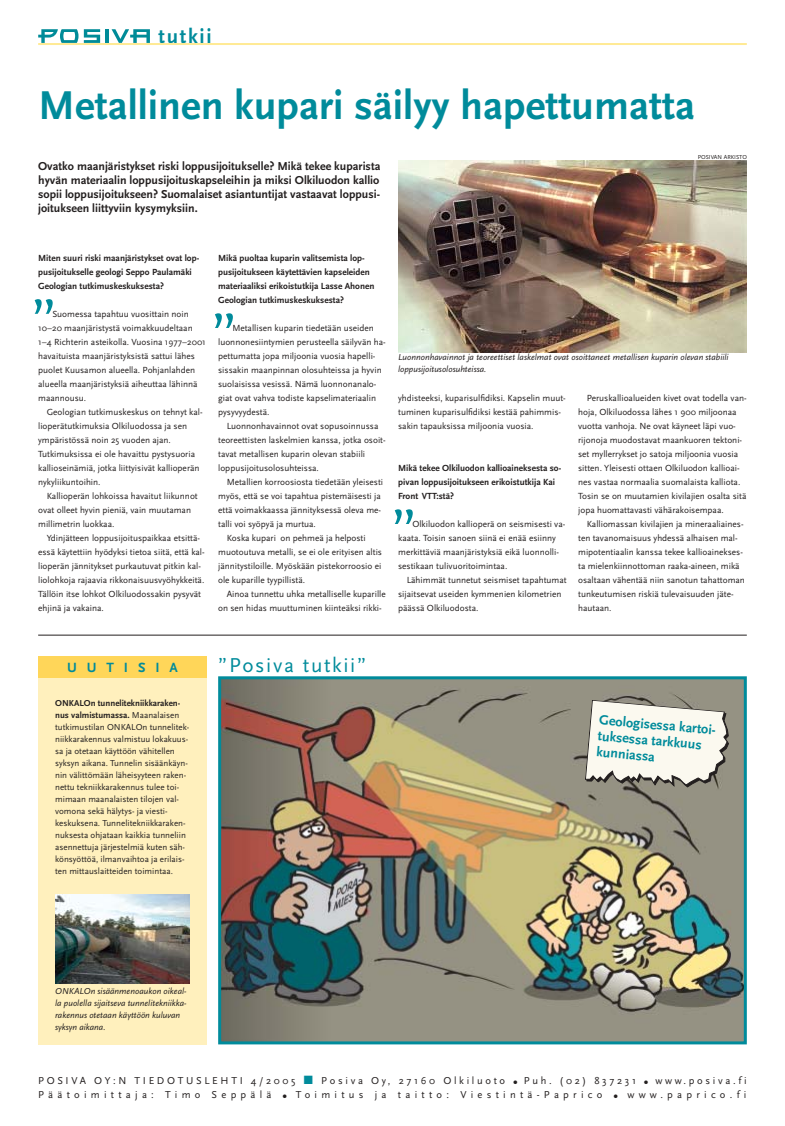
<style>
.page{position:relative;width:785px;height:1126px;background:#fff}
.page>*{position:absolute;margin:0;border:0;box-sizing:border-box;transform-origin:0 0}
.t1{font:60px "Scala Sans";color:#008b9b}
.t2{font:700 42px "Scala Sans";color:#008b9b}
.t3{font:21px "Scala Sans";letter-spacing:.08em;color:#008b9b}
.t4{font:700 21px "Scala Sans";letter-spacing:.08em;color:#008b9b}
.t5{font:700 14px/16px "Scala Sans";letter-spacing:.705em;color:#008b9b}
.t6{font:700 12px/14px "Scala Sans";color:#231f1f;text-align:justify}
.t7{font:10.5px/14px "Scala Sans";letter-spacing:.355em;color:#231f1f}
.t8{font:9.2px/14px "Scala Sans";color:#231f1f}
.t9{font:700 9.2px/14px "Scala Sans";color:#231f1f}
.t10{font:9px/12px "Scala Sans";color:#231f1f}
.t11{font:italic 9px/12px "Scala Sans";color:#231f1f}
.t12{font:6px "Scala Sans";color:#231f1f}
.s1{font-weight:700}
.s2{color:#008b9b}
</style>
<div class="page">
<img style="left:222px;top:680px;width:521px;height:360px">
<div style="left:218px;top:676px;width:529px;height:368px;border:3px solid #008b9b"></div>
<div style="left:38px;top:660px;width:169px;height:384px;background:#fff0bd"></div>
<div style="left:38px;top:656px;width:169px;height:22px;background:#ffd659"></div>
<hr style="left:38px;top:43px;width:709px;height:2px;background:#ffea94">
<hr style="left:38px;top:635px;width:709px;height:1px;background:#231f1f">
<svg style="left:38px;top:29px;width:62px;height:14px"></svg>
<svg style="left:112px;top:29px;width:38px;height:14px"></svg>
<hr style="left:105px;top:29px;width:4px;height:14px;background:#008b98">
<svg style="left:585px;top:700px;width:144px;height:87px"></svg>
<img style="left:398px;top:161px;width:349px;height:191px">
<img style="left:55px;top:894px;width:135px;height:90px">
<h3 class="t4" style="left:159px;top:28px;width:55px">tutkii</h3>
<h2 class="t2" style="left:38px;top:88px;width:658px">Metallinen kupari säilyy hapettumatta</h2>
<p class="t6" style="left:38px;top:160px;width:344px">Ovatko maanjäristykset riski loppusijoitukselle? Mikä tekee kuparista hyvän materiaalin loppusijoituskapseleihin ja miksi Olkiluodon kallio sopii loppusijoitukseen? Suomalaiset asiantuntijat vastaavat loppusi&shy;joitukseen liittyviin kysymyksiin.</p>
<p class="t9" style="left:218px;top:252px;width:158px">Mikä puoltaa kuparin valitsemista lop&shy;pusijoitukseen käytettävien kapseleiden materiaaliksi erikoistutkija Lasse Ahonen Geologian tutkimuskeskuksesta?</p>
<p class="t8" style="left:218px;top:322px;width:169px;text-indent:14px">Metallisen kuparin tiedetään useiden luonnonesiintymien perusteella säilyvän ha&shy;pettumatta jopa miljoonia vuosia hapelli&shy;sissakin maanpinnan olosuhteissa ja hyvin suolaisissa vesissä. Nämä luonnonanalo&shy;giat ovat vahva todiste kapselimateriaalin pysyvyydestä.</p>
<p class="t8" style="left:218px;top:420px;width:169px;text-indent:9px">Luonnonhavainnot ovat sopusoinnussa teoreettisten laskelmien kanssa, jotka osoit&shy;tavat metallisen kuparin olevan stabiili loppusijoitusolosuhteissa.</p>
<p class="t8" style="left:227px;top:476px;width:158px">Metallien korroosiosta tiedetään yleisesti</p>
<p class="t8" style="left:218px;top:490px;width:164px">myös, että se voi tapahtua pistemäisesti ja</p>
<p class="t8" style="left:218px;top:504px;width:164px">että voimakkaassa jännityksessä oleva me-</p>
<p class="t8" style="left:218px;top:518px;width:99px">talli voi syöpyä ja murtua.</p>
<p class="t8" style="left:227px;top:532px;width:141px">Koska kupari on pehmeä ja helposti</p>
<p class="t8" style="left:218px;top:546px;width:165px">muotoutuva metalli, se ei ole erityisen altis</p>
<p class="t8" style="left:218px;top:560px;width:165px">jännitystiloille. Myöskään pistekorroosio ei</p>
<p class="t8" style="left:218px;top:574px;width:88px">ole kuparille tyypillistä.</p>
<p class="t8" style="left:227px;top:588px;width:161px">Ainoa tunnettu uhka metalliselle kuparille</p>
<p class="t8" style="left:218px;top:602px;width:165px">on sen hidas muuttuminen kiinteäksi rikki-</p>
<p class="t9" style="left:38px;top:252px;width:163px">Miten suuri riski maanjäristykset ovat lop&shy;pusijoitukselle geologi Seppo Paulamäki<br>Geologian tutkimuskeskuksesta?</p>
<p class="t8" style="left:38px;top:308px;width:169px;text-indent:14px">Suomessa tapahtuu vuosittain noin 10–20 maanjäristystä voimakkuudeltaan 1–4 Richterin asteikolla. Vuosina 1977–2001 havaituista maanjäristyksistä sattui lähes puolet Kuusamon alueella. Pohjanlahden alueella maanjäristyksiä aiheuttaa lähinnä maannousu.</p>
<p class="t8" style="left:38px;top:406px;width:166px;text-indent:9px">Geologian tutkimuskeskus on tehnyt kal&shy;lioperätutkimuksia Olkiluodossa ja sen ympäristössä noin 25 vuoden ajan.<br>Tutkimuksissa ei ole havaittu pystysuoria kallioseinämiä, jotka liittyisivät kallioperän nykyliikuntoihin.</p>
<p class="t8" style="left:38px;top:490px;width:161px;text-indent:9px">Kallioperän lohkoissa havaitut liikunnot ovat olleet hyvin pieniä, vain muutaman millimetrin luokkaa.</p>
<p class="t8" style="left:38px;top:532px;width:168px;text-indent:9px">Ydinjätteen loppusijoituspaikkaa etsittä&shy;essä käytettiin hyödyksi tietoa siitä, että kal&shy;lioperän jännitykset purkautuvat pitkin kal&shy;liolohkoja rajaavia rikkonaisuusvyöhykkeitä.<br>Tällöin itse lohkot Olkiluodossakin pysyvät ehjinä ja vakaina.</p>
<h1 class="t1" style="left:31px;top:297px;width:28px">”</h1>
<h1 class="t1" style="left:211px;top:311px;width:28px">”</h1>
<p class="t12" style="left:698px;top:155px;width:51px">POSIVAN ARKISTO</p>
<p class="t11" style="left:398px;top:353px;width:332px">Luonnonhavainnot ja teoreettiset laskelmat ovat osoittaneet metallisen kuparin olevan stabiili loppusijoitusolosuhteissa.</p>
<p class="t8" style="left:398px;top:392px;width:169px">yhdisteeksi, kuparisulfidiksi. Kapselin muut&shy;tuminen kuparisulfidiksi kestää pahimmis&shy;sakin tapauksissa miljoonia vuosia.</p>
<p class="t9" style="left:398px;top:462px;width:165px">Mikä tekee Olkiluodon kallioaineksesta so&shy;pivan loppusijoitukseen erikoistutkija Kai<br>Front VTT:stä?</p>
<p class="t8" style="left:398px;top:518px;width:169px;text-indent:14px">Olkiluodon kallioperä on seismisesti va&shy;kaata. Toisin sanoen siinä ei enää esiinny merkittäviä maanjäristyksiä eikä luonnolli&shy;sestikaan tulivuoritoimintaa.</p>
<p class="t8" style="left:398px;top:574px;width:170px;text-indent:9px">Lähimmät tunnetut seismiset tapahtumat sijaitsevat useiden kymmenien kilometrien päässä Olkiluodosta.</p>
<h1 class="t1" style="left:391px;top:507px;width:28px">”</h1>
<p class="t8" style="left:578px;top:392px;width:170px;text-indent:9px">Peruskallioalueiden kivet ovat todella van&shy;hoja, Olkiluodossa lähes 1 900 miljoonaa vuotta vanhoja. Ne ovat käyneet läpi vuo&shy;rijonoja muodostavat maankuoren tektoni&shy;set myllerrykset jo satoja miljoonia vuosia sitten. Yleisesti ottaen Olkiluodon kallioai&shy;nes vastaa normaalia suomalaista kalliota.<br>Tosin se on muutamien kivilajien osalta sitä jopa huomattavasti vähärakoisempaa.</p>
<p class="t8" style="left:578px;top:518px;width:168px;text-indent:9px">Kalliomassan kivilajien ja mineraaliaines&shy;ten tavanomaisuus yhdessä alhaisen mal&shy;mipotentiaalin kanssa tekee kallioainekses&shy;ta mielenkiinnottoman raaka-aineen, mikä osaltaan vähentää niin sanotun tahattoman tunkeutumisen riskiä tulevaisuuden jäte&shy;hautaan.</p>
<h3 class="t5" style="left:67px;top:661px;width:112px">UUTISIA</h3>
<h3 class="t3" style="left:218px;top:657px;width:150px">”Posiva tutkii”</h3>
<p class="t10" style="left:55px;top:697px;width:136px"><span class="s1">ONKALOn tunnelitekniikkaraken&shy;nus valmistumassa.</span> Maanalaisen tutkimustilan ONKALOn tunnelitek&shy;niikkarakennus valmistuu lokakuus&shy;sa ja otetaan käyttöön vähitellen syksyn aikana. Tunnelin sisäänkäyn&shy;nin välittömään läheisyyteen raken&shy;nettu tekniikkarakennus tulee toi&shy;mimaan maanalaisten tilojen val&shy;vomona sekä hälytys- ja viesti&shy;keskuksena. Tunnelitekniikkaraken&shy;nuksesta ohjataan kaikkia tunneliin asennettuja järjestelmiä kuten säh&shy;könsyöttöä, ilmanvaihtoa ja erilais&shy;ten mittauslaitteiden toimintaa.</p>
<h3 class="t5" style="left:600px;top:713px;width:122px;rotate:5deg">Geologisessa kartoi&shy;tuksessa tarkkuus kunniassa</h3>
<p class="t11" style="left:55px;top:987px;width:133px">ONKALOn sisäänmenoaukon oikeal&shy;la puolella sijaitseva tunnelitekniikka&shy;rakennus otetaan käyttöön kuluvan syksyn aikana.</p>
<p class="t7" style="left:38px;top:1074px;width:710px">POSIVA OY:N TIEDOTUSLEHTI 4/2005 <span class="s2">■</span> Posiva Oy, 27160 Olkiluoto ● Puh. (02) 837231 ● www.posiva.fi<br>Päätoimittaja: Timo Seppälä ● Toimitus ja taitto: Viestintä-Paprico ● www.paprico.fi</p>
</div>
